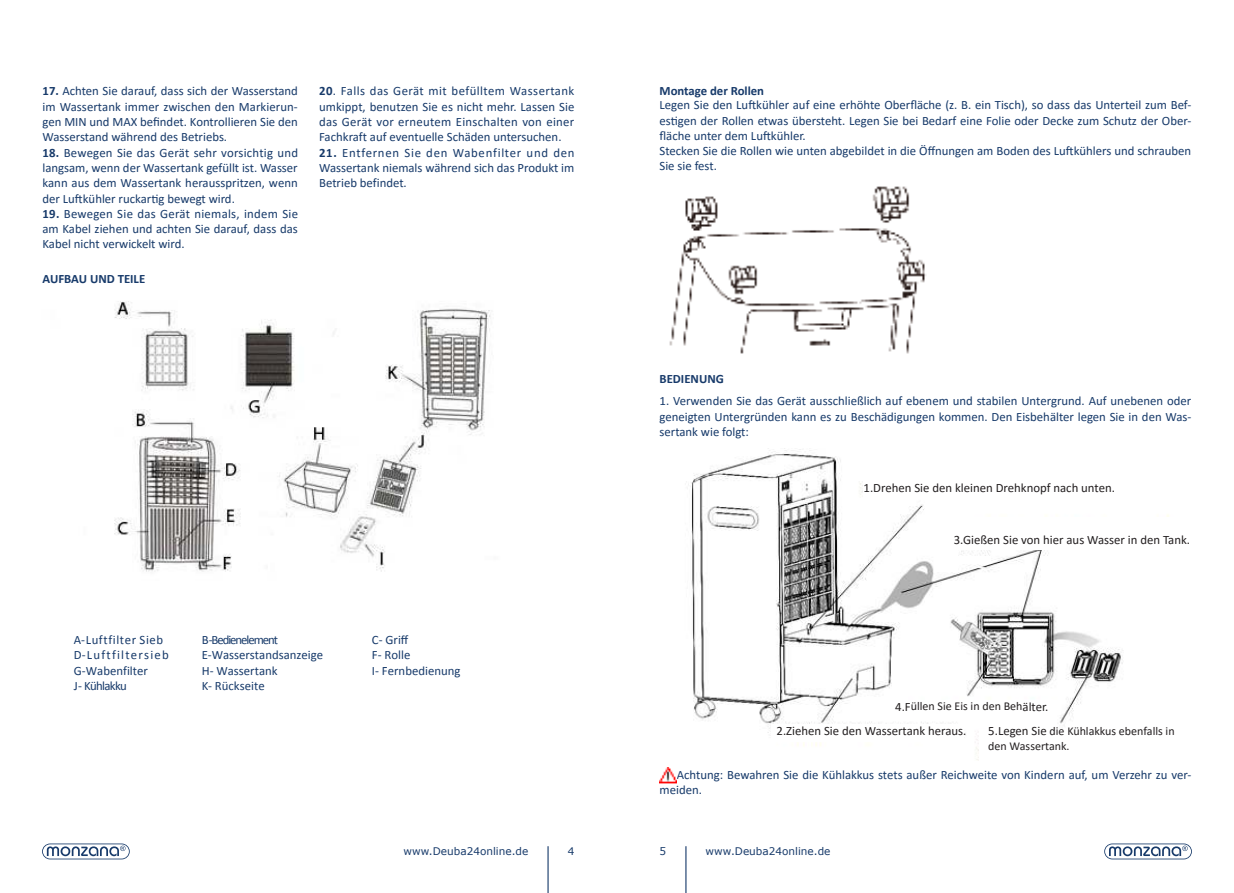
<style>
.page{position:relative;width:1234px;height:893px;background:#fff}
.page>*{position:absolute;margin:0;border:0;box-sizing:border-box;transform-origin:0 0}
.t1{font:12.75px/15.3px "Calibri";color:#173a6a;text-align:justify}
.t2{font:12.75px "Calibri";color:#231f20}
.t3{font:700 12.75px "Calibri";color:#173a6a}
.t4{font:12px/24.8px "Calibri";color:#231f20}
.t5{font:10.5px "Verdana";color:#173a6a}
.s1{font-weight:700}
.s2{font-size:12.75px}
</style>
<div class="page">
<hr style="left:547px;top:846px;width:1px;height:47px;background:#173a6a">
<hr style="left:685px;top:846px;width:1px;height:47px;background:#173a6a">
<svg style="left:42px;top:843px;width:88px;height:16px"></svg>
<svg style="left:1104px;top:843px;width:87px;height:16px"></svg>
<img style="left:669px;top:186px;width:257px;height:168px">
<img style="left:688px;top:448px;width:481px;height:313px">
<img style="left:659px;top:767px;width:17px;height:16px">
<div style="left:863px;top:478px;width:253px;height:20px;background:#fff"></div>
<div style="left:953px;top:517px;width:253px;height:32px;background:#fff"></div>
<div style="left:771px;top:724px;width:193px;height:17px;background:#fff"></div>
<div style="left:898px;top:700px;width:162px;height:15px;background:#fff"></div>
<div style="left:979px;top:729px;width:198px;height:32px;background:#fff"></div>
<img style="left:114px;top:301px;width:377px;height:271px">
<p class="t1" style="left:43px;top:83px;width:257px"><span class="s1">17.</span> Achten Sie darauf, dass sich der Wasserstand im Wassertank immer zwischen den Markierun&shy;gen MIN und MAX befindet. Kontrollieren Sie den Wasserstand während des Betriebs.</p>
<p class="t1" style="left:43px;top:144px;width:257px"><span class="s1">18.</span> Bewegen Sie das Gerät sehr vorsichtig und langsam, wenn der Wassertank gefüllt ist. Wasser kann aus dem Wassertank herausspritzen, wenn der Luftkühler ruckartig bewegt wird.</p>
<p class="t1" style="left:43px;top:206px;width:257px"><span class="s1">19.</span> Bewegen Sie das Gerät niemals, indem Sie am Kabel ziehen und achten Sie darauf, dass das Kabel nicht verwickelt wird.</p>
<p class="t3" style="left:43px;top:269px;width:104px">AUFBAU UND TEILE</p>
<p class="t1" style="left:319px;top:83px;width:257px"><span class="s1">20</span>. Falls das Gerät mit befülltem Wassertank umkippt, benutzen Sie es nicht mehr. Lassen Sie das Gerät vor erneutem Einschalten von einer Fachkraft auf eventuelle Schäden untersuchen.</p>
<p class="t1" style="left:319px;top:144px;width:257px"><span class="s1">21.</span> Entfernen Sie den Wabenfilter und den Wassertank niemals während sich das Produkt im Betrieb befindet.</p>
<p class="t1" style="left:74px;top:632px;width:96px;text-align:left">A-Lu ftfilter Sieb<br>D- L u f t f i l t e r s i e b<br>G-Wabenfilter<br>J- Kühlakku</p>
<p class="t1" style="left:202px;top:632px;width:123px;text-align:left">B-Bedienelement<br>E-Wasserstandsanzeige<br>H- Wassertank<br>K- Rückseite</p>
<p class="t1" style="left:372px;top:632px;width:90px;text-align:left">C- Griff<br>F- Rolle<br>I- Fernbedienung</p>
<p class="t3" style="left:659px;top:82px;width:106px">Montage der Rollen</p>
<p class="t1" style="left:659px;top:97px;width:533px;text-align:left">Legen Sie den Luftkühler auf eine erhöhte Oberfläche (z. B. ein Tisch), so dass das Unterteil zum Bef&shy;estigen der Rollen etwas übersteht. Legen Sie bei Bedarf eine Folie oder Decke zum Schutz der Ober&shy;fläche unter dem Luftkühler.<br>Stecken Sie die Rollen wie unten abgebildet in die Öffnungen am Boden des Luftkühlers und schrauben Sie sie fest.</p>
<p class="t3" style="left:659px;top:370px;width:66px">BEDIENUNG</p>
<p class="t1" style="left:659px;top:393px;width:533px">1. Verwenden Sie das Gerät ausschließlich auf ebenem und stabilen Untergrund. Auf unebenen oder geneigten Untergründen kann es zu Beschädigungen kommen. Den Eisbehälter legen Sie in den Was&shy;sertank wie folgt:</p>
<p class="t2" style="left:863px;top:479px;width:253px">1.Drehen Sie den kleinen Drehknopf nach unten.</p>
<p class="t2" style="left:953px;top:531px;width:238px">3.Gießen Sie von hier aus Wasser in den Tank.</p>
<p class="t4" style="left:988px;top:694px;width:188px;text-indent:-93px"><span class="s2">4.F</span>üllen Sie Eis in den Beh<span class="s2">älter.<br>5.Legen Sie</span> die Kühlakkus ebenfalls in</p>
<p class="t4" style="left:988px;top:733px;width:83px">den Wassertank.</p>
<p class="t2" style="left:776px;top:722px;width:191px">2.Ziehen Sie den Wassertank heraus.</p>
<p class="t4" style="left:1042px;top:722px;width:68px">die Kühlakkus</p>
<p class="t1" style="left:659px;top:767px;width:533px;text-indent:17px">Achtung: Bewahren Sie die Kühlakkus stets außer Reichweite von Kindern auf, um Verzehr zu ver&shy;meiden.</p>
<p class="t5" style="left:403px;top:847px;width:126px">www.Deuba24online.de</p>
<p class="t5" style="left:705px;top:847px;width:126px">www.Deuba24online.de</p>
<p class="t5" style="left:567px;top:847px;width:8px">4</p>
<p class="t5" style="left:659px;top:847px;width:8px">5</p>
</div>
